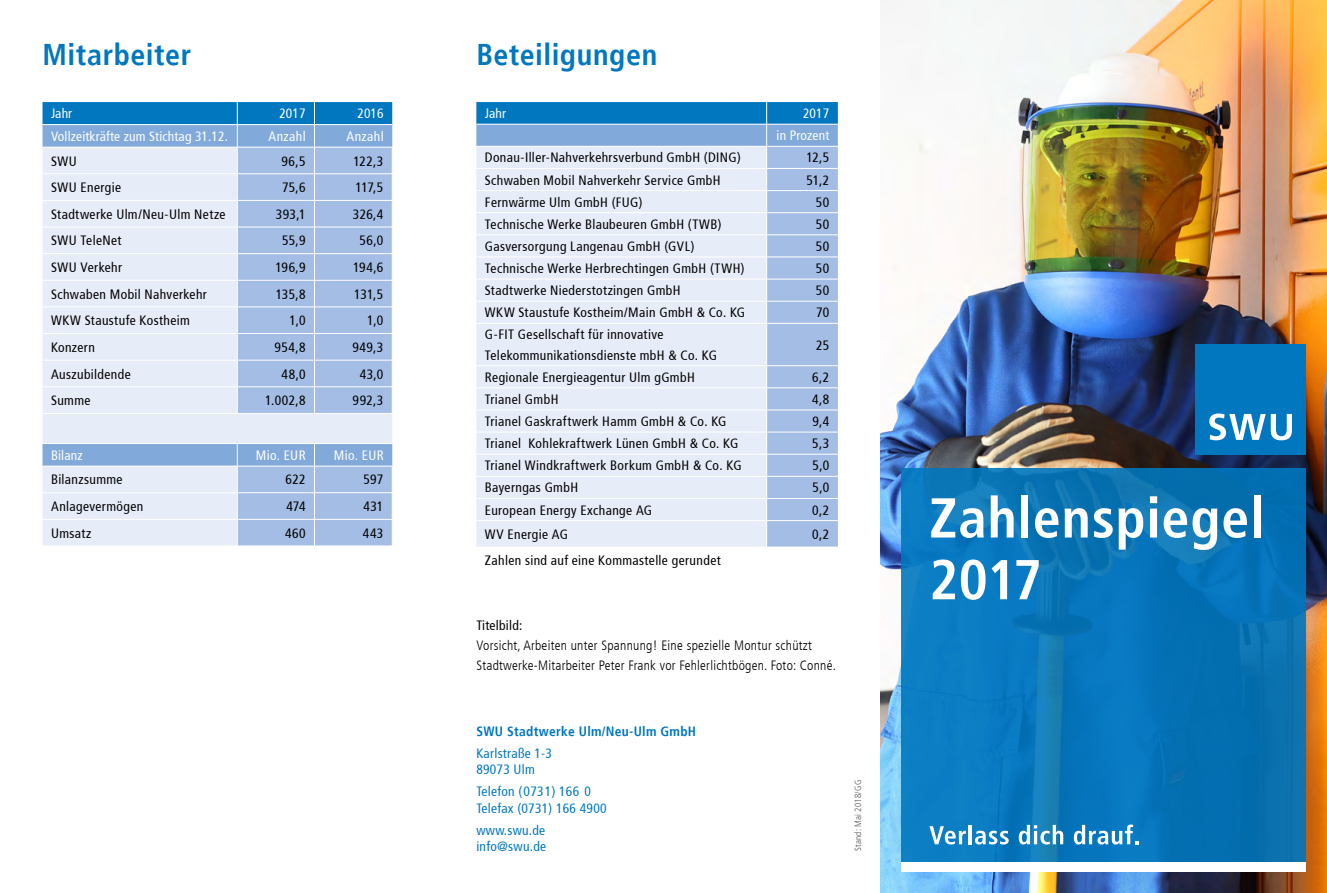
<style>
.page{position:relative;width:1327px;height:893px;background:#fff}
.page>*{position:absolute;margin:0;border:0;box-sizing:border-box;transform-origin:0 0}
.t1{font:700 condensed 56.1px/61.8px "Frutiger LT";letter-spacing:.015em;color:#fff}
.t2{font:700 condensed 30px "Frutiger LT";letter-spacing:.015em;color:#0077be}
.t3{font:condensed 13.5px/20.2px "Frutiger LT";letter-spacing:.03em;color:#000}
.t4{font:300 condensed 13.5px/20.2px "Frutiger LT";letter-spacing:.02em;color:#000}
.t5{font:condensed 13.5px/22.2px "Frutiger LT";letter-spacing:.01em;color:#fff;text-align:right}
.t6{font:condensed 13.5px/16.2px "Frutiger LT";letter-spacing:.02em;color:#0077be}
.t7{font:700 condensed 13.5px "Frutiger LT";letter-spacing:.02em;color:#0077be}
.t8{font:300 condensed 9px "Frutiger LT";letter-spacing:.02em;color:#565655}
</style>
<div class="page">
<svg style="left:476px;top:102px;width:362px;height:445px;background:#ccdcf0"></svg>
<hr style="left:766px;top:257px;width:72px;height:1px;background:#fff">
<img style="left:880px;top:0;width:447px;height:893px">
<svg style="left:901px;top:468px;width:404px;height:395px;background:#0976b9"></svg>
<svg style="left:929px;top:826px;width:37px;height:18px"></svg>
<hr style="left:968px;top:825px;width:4px;height:19px;background:#fff">
<svg style="left:975px;top:831px;width:33px;height:13px"></svg>
<svg style="left:1018px;top:825px;width:45px;height:19px"></svg>
<svg style="left:1074px;top:824px;width:64px;height:20px"></svg>
<div style="left:901px;top:863px;width:404px;height:9px;background:#fff"></div>
<div style="left:1195px;top:344px;width:110px;height:110px;background:#0077be"></div>
<svg style="left:1209px;top:413px;width:83px;height:27px"></svg>
<svg style="left:43px;top:414px;width:194px;height:132px;background:#d5e0f3"></svg>
<svg style="left:237px;top:414px;width:155px;height:132px;background:#aec5e7"></svg>
<hr style="left:43px;top:443px;width:194px;height:1px;background:#fff">
<hr style="left:43px;top:466px;width:194px;height:1px;background:#fff">
<hr style="left:43px;top:492px;width:194px;height:1px;background:#fff">
<hr style="left:43px;top:519px;width:194px;height:1px;background:#fff">
<hr style="left:237px;top:466px;width:77px;height:1px;background:#fff">
<hr style="left:314px;top:466px;width:78px;height:1px;background:#fff">
<hr style="left:237px;top:492px;width:77px;height:1px;background:#fff">
<hr style="left:314px;top:492px;width:78px;height:1px;background:#fff">
<hr style="left:237px;top:519px;width:77px;height:1px;background:#fff">
<hr style="left:314px;top:519px;width:78px;height:1px;background:#fff">
<svg style="left:43px;top:102px;width:350px;height:311px;background:#b8cfea"></svg>
<hr style="left:237px;top:443px;width:77px;height:1px;background:#fff">
<svg style="left:237px;top:444px;width:1px;height:102px"></svg>
<svg style="left:314px;top:444px;width:1px;height:102px"></svg>
<hr style="left:237px;top:280px;width:77px;height:1px;background:#fff">
<hr style="left:314px;top:280px;width:78px;height:1px;background:#fff">
<hr style="left:314px;top:443px;width:78px;height:1px;background:#fff">
<h2 class="t2" style="left:43px;top:37px;width:150px">Mitarbeiter</h2>
<h2 class="t2" style="left:476px;top:37px;width:182px">Beteiligungen</h2>
<p class="t5" style="left:51px;top:103px;width:23px">Jahr</p>
<p class="t5" style="left:279px;top:103px;width:28px">2017</p>
<p class="t5" style="left:357px;top:103px;width:28px">2016</p>
<p class="t5" style="left:51px;top:125px;width:179px">Vollzeitkräfte zum Stichtag 31.12.</p>
<p class="t5" style="left:268px;top:125px;width:39px">Anzahl</p>
<p class="t5" style="left:346px;top:125px;width:39px">Anzahl</p>
<p class="t3" style="left:51px;top:151px;width:27px">SWU</p>
<p class="t3" style="left:281px;top:151px;width:26px">96,5</p>
<p class="t3" style="left:353px;top:151px;width:31px">122,3</p>
<p class="t3" style="left:51px;top:177px;width:72px">SWU Energie</p>
<p class="t3" style="left:282px;top:177px;width:25px">75,6</p>
<p class="t3" style="left:355px;top:177px;width:29px">117,5</p>
<p class="t3" style="left:51px;top:204px;width:176px">Stadtwerke Ulm/Neu-Ulm Netze</p>
<p class="t3" style="left:276px;top:204px;width:31px">393,1</p>
<p class="t3" style="left:353px;top:204px;width:32px">326,4</p>
<p class="t3" style="left:51px;top:231px;width:72px">SWU TeleNet</p>
<p class="t3" style="left:282px;top:231px;width:25px">55,9</p>
<p class="t3" style="left:359px;top:231px;width:25px">56,0</p>
<p class="t3" style="left:51px;top:257px;width:72px">SWU Verkehr</p>
<p class="t3" style="left:275px;top:257px;width:32px">196,9</p>
<p class="t3" style="left:353px;top:257px;width:32px">194,6</p>
<p class="t3" style="left:51px;top:284px;width:157px">Schwaben Mobil Nahverkehr</p>
<p class="t3" style="left:276px;top:284px;width:31px">135,8</p>
<p class="t3" style="left:354px;top:284px;width:31px">131,5</p>
<p class="t3" style="left:51px;top:311px;width:140px">WKW Staustufe Kostheim</p>
<p class="t3" style="left:289px;top:311px;width:18px">1,0</p>
<p class="t3" style="left:367px;top:311px;width:18px">1,0</p>
<p class="t3" style="left:51px;top:337px;width:45px">Konzern</p>
<p class="t3" style="left:274px;top:337px;width:33px">954,8</p>
<p class="t3" style="left:352px;top:337px;width:32px">949,3</p>
<p class="t3" style="left:51px;top:364px;width:81px">Auszubildende</p>
<p class="t3" style="left:281px;top:364px;width:26px">48,0</p>
<p class="t3" style="left:360px;top:364px;width:25px">43,0</p>
<p class="t3" style="left:51px;top:390px;width:41px">Summe</p>
<p class="t3" style="left:265px;top:390px;width:42px">1.002,8</p>
<p class="t3" style="left:353px;top:390px;width:32px">992,3</p>
<p class="t5" style="left:51px;top:444px;width:33px">Bilanz</p>
<p class="t5" style="left:256px;top:444px;width:51px">Mio. EUR</p>
<p class="t5" style="left:334px;top:444px;width:51px">Mio. EUR</p>
<p class="t3" style="left:51px;top:470px;width:73px">Bilanzsumme</p>
<p class="t3" style="left:285px;top:470px;width:22px">622</p>
<p class="t3" style="left:364px;top:470px;width:21px">597</p>
<p class="t3" style="left:51px;top:496px;width:94px">Anlagevermögen</p>
<p class="t3" style="left:286px;top:496px;width:21px">474</p>
<p class="t3" style="left:363px;top:496px;width:22px">431</p>
<p class="t3" style="left:51px;top:523px;width:42px">Umsatz</p>
<p class="t3" style="left:285px;top:523px;width:22px">460</p>
<p class="t3" style="left:363px;top:523px;width:22px">443</p>
<p class="t5" style="left:485px;top:102px;width:23px">Jahr</p>
<p class="t5" style="left:776px;top:102px;width:54px">2017<br>in Prozent</p>
<p class="t3" style="left:485px;top:148px;width:257px">Donau-Iller-Nahverkehrsverbund GmbH (DING)</p>
<p class="t3" style="left:806px;top:148px;width:25px">12,5</p>
<p class="t3" style="left:485px;top:170px;width:237px">Schwaben Mobil Nahverkehr Service GmbH</p>
<p class="t3" style="left:806px;top:170px;width:24px">51,2</p>
<p class="t3" style="left:485px;top:192px;width:159px">Fernwärme Ulm GmbH (FUG)</p>
<p class="t3" style="left:816px;top:192px;width:15px">50</p>
<p class="t3" style="left:485px;top:214px;width:238px">Technische Werke Blaubeuren GmbH (TWB)</p>
<p class="t3" style="left:816px;top:214px;width:15px">50</p>
<p class="t3" style="left:485px;top:236px;width:211px">Gasversorgung Langenau GmbH (GVL)</p>
<p class="t3" style="left:816px;top:236px;width:15px">50</p>
<p class="t3" style="left:485px;top:258px;width:261px">Technische Werke Herbrechtingen GmbH (TWH)</p>
<p class="t3" style="left:816px;top:258px;width:15px">50</p>
<p class="t3" style="left:485px;top:280px;width:197px">Stadtwerke Niederstotzingen GmbH</p>
<p class="t3" style="left:816px;top:280px;width:15px">50</p>
<p class="t3" style="left:485px;top:303px;width:262px">WKW Staustufe Kostheim/Main GmbH &amp; Co. KG</p>
<p class="t3" style="left:816px;top:303px;width:15px">70</p>
<p class="t3" style="left:485px;top:325px;width:234px">G-FIT Gesellschaft für innovative<br>Telekommunikationsdienste mbH &amp; Co. KG</p>
<p class="t3" style="left:816px;top:335px;width:15px">25</p>
<p class="t3" style="left:485px;top:367px;width:211px">Regionale Energieagentur Ulm gGmbH</p>
<p class="t3" style="left:812px;top:367px;width:19px">6,2</p>
<p class="t3" style="left:485px;top:389px;width:75px">Trianel GmbH</p>
<p class="t3" style="left:812px;top:389px;width:19px">4,8</p>
<p class="t3" style="left:485px;top:411px;width:243px">Trianel Gaskraftwerk Hamm GmbH &amp; Co. KG</p>
<p class="t3" style="left:812px;top:411px;width:18px">9,4</p>
<p class="t3" style="left:485px;top:433px;width:255px">Trianel Kohlekraftwerk Lünen GmbH &amp; Co. KG</p>
<p class="t3" style="left:812px;top:433px;width:19px">5,3</p>
<p class="t3" style="left:485px;top:456px;width:258px">Trianel Windkraftwerk Borkum GmbH &amp; Co. KG</p>
<p class="t3" style="left:812px;top:456px;width:18px">5,0</p>
<p class="t3" style="left:485px;top:478px;width:95px">Bayerngas GmbH</p>
<p class="t3" style="left:812px;top:478px;width:18px">5,0</p>
<p class="t3" style="left:485px;top:500px;width:169px">European Energy Exchange AG</p>
<p class="t3" style="left:812px;top:500px;width:19px">0,2</p>
<p class="t3" style="left:485px;top:524px;width:85px">WV Energie AG</p>
<p class="t3" style="left:812px;top:524px;width:19px">0,2</p>
<p class="t3" style="left:485px;top:551px;width:237px">Zahlen sind auf eine Kommastelle gerundet</p>
<p class="t3" style="left:476px;top:615px;width:48px">Titelbild:</p>
<p class="t4" style="left:476px;top:635px;width:361px">Vorsicht, Arbeiten unter Spannung! Eine spezielle Montur schützt<br>Stadtwerke-Mitarbeiter Peter Frank vor Fehlerlichtbögen. Foto: Conné.</p>
<p class="t7" style="left:476px;top:723px;width:221px">SWU Stadtwerke Ulm/Neu-Ulm GmbH</p>
<p class="t6" style="left:476px;top:745px;width:77px">Karlstraße 1-3<br>89073 Ulm</p>
<p class="t6" style="left:476px;top:784px;width:132px">Telefon (0731) 166 0<br>Telefax (0731) 166 4900</p>
<p class="t6" style="left:476px;top:822px;width:71px">www.swu.de info@swu.de</p>
<p class="t8" style="left:853px;top:851px;width:72px;rotate:-90deg">Stand: Mai 2018/GG</p>
<h1 class="t1" style="left:929px;top:487px;width:337px">Zahlenspiegel<br>2017</h1>
</div>
